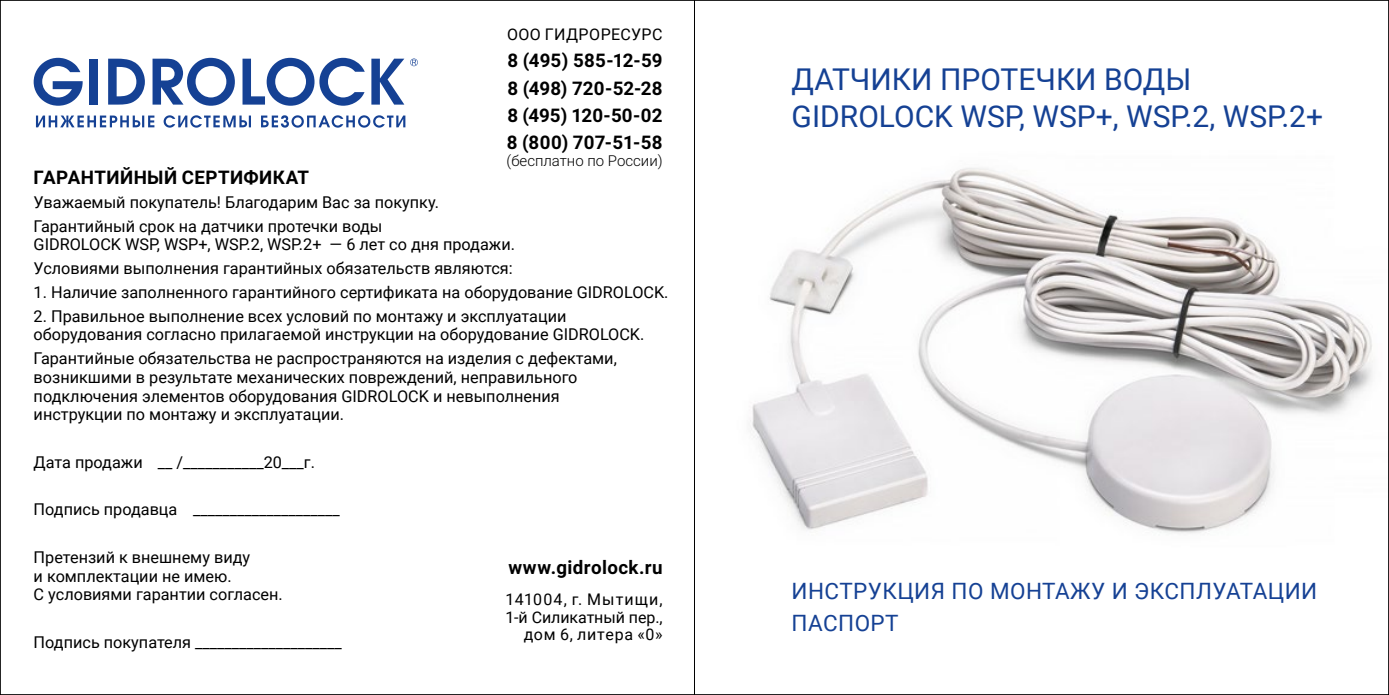
<style>
.page{position:relative;width:1389px;height:695px;background:#fff}
.page>*{position:absolute;margin:0;border:0;box-sizing:border-box;transform-origin:0 0}
.t1{font:30px/37.5px "Roboto";color:#154194}
.t2{font:22.5px/32.5px "Roboto";letter-spacing:.02em;color:#154194}
.t3{font:700 18.75px/27px "Roboto";letter-spacing:.02em;color:#000;text-align:justify}
.t4{font:16.25px/18.8px "Roboto";color:#000}
.t5{font:16px/17.5px "Roboto";letter-spacing:.025em;color:#000;text-align:right}
.t6{font:300 15px "Roboto";color:#000}
</style>
<div class="page">
<img style="left:750px;top:168px;width:623px;height:366px">
<svg style="left:410px;top:58px;width:8px;height:8px"></svg>
<svg style="left:36px;top:115px;width:118px;height:12px"></svg>
<svg style="left:164px;top:115px;width:87px;height:13px"></svg>
<svg style="left:261px;top:115px;width:144px;height:13px"></svg>
<svg style="left:34px;top:58px;width:49px;height:48px"></svg>
<div style="left:90px;top:59px;width:8px;height:46px;background:#154194"></div>
<svg style="left:108px;top:59px;width:37px;height:46px"></svg>
<svg style="left:153px;top:58px;width:82px;height:48px"></svg>
<svg style="left:243px;top:58px;width:122px;height:48px"></svg>
<svg style="left:371px;top:59px;width:33px;height:46px"></svg>
<hr style="left:694px;top:0;width:1px;height:694px;background:#000">
<p class="t5" style="left:507px;top:25px;width:157px">ООО ГИДРОРЕСУРС</p>
<p class="t3" style="left:507px;top:47px;width:157px">8 (495) 585-12-59<br>8 (498) 720-52-28<br>8 (495) 120-50-02<br>8 (800) 707-51-58</p>
<p class="t6" style="left:507px;top:150px;width:158px">(бесплатно по России)</p>
<h1 class="t1" style="left:792px;top:59px;width:533px">ДАТЧИКИ ПРОТЕЧКИ ВОДЫ<br>GIDROLOCK WSP, WSP+, WSP.2, WSP.2+</h1>
<p class="t3" style="left:34px;top:163px;width:277px">ГАРАНТИЙНЫЙ СЕРТИФИКАТ</p>
<p class="t4" style="left:34px;top:190px;width:407px;line-height:23.8px">Уважаемый покупатель! Благодарим Вас за покупку.<br>Гарантийный срок на датчики протечки воды</p>
<p class="t4" style="left:34px;top:232px;width:483px;line-height:23.8px">GIDROLOCK WSP, WSP+, WSP.2, WSP.2+ — 6 лет со дня продажи.<br>Условиями выполнения гарантийных обязательств являются:</p>
<p class="t4" style="left:34px;top:282px;width:636px">1. Наличие заполненного гарантийного сертификата на оборудование GIDROLOCK.</p>
<p class="t4" style="left:34px;top:306px;width:612px">2. Правильное выполнение всех условий по монтажу и эксплуатации оборудования согласно прилагаемой инструкции на оборудование GIDROLOCK.</p>
<p class="t4" style="left:34px;top:348px;width:585px">Гарантийные обязательства не распространяются на изделия с дефектами, возникшими в результате механических повреждений, неправильного подключения элементов оборудования GIDROLOCK и невыполнения инструкции по монтажу и эксплуатации.</p>
<p class="t4" style="left:34px;top:452px;width:283px">Дата продажи __ /___________20___г.</p>
<p class="t4" style="left:34px;top:499px;width:308px">Подпись продавца ____________________</p>
<p class="t4" style="left:34px;top:547px;width:251px">Претензий к внешнему виду<br>и комплектации не имею.<br>С условиями гарантии согласен.</p>
<p class="t4" style="left:34px;top:632px;width:310px">Подпись покупателя ____________________</p>
<p class="t3" style="left:508px;top:552px;width:156px">www.gidrolock.ru</p>
<p class="t5" style="left:505px;top:590px;width:159px">141004, г. Мытищи,<br>1-й Силикатный пер., дом 6, литера «0»</p>
<h2 class="t2" style="left:792px;top:573px;width:527px">ИНСТРУКЦИЯ ПО МОНТАЖУ И ЭКСПЛУАТАЦИИ<br>ПАСПОРТ</h2>
</div>
